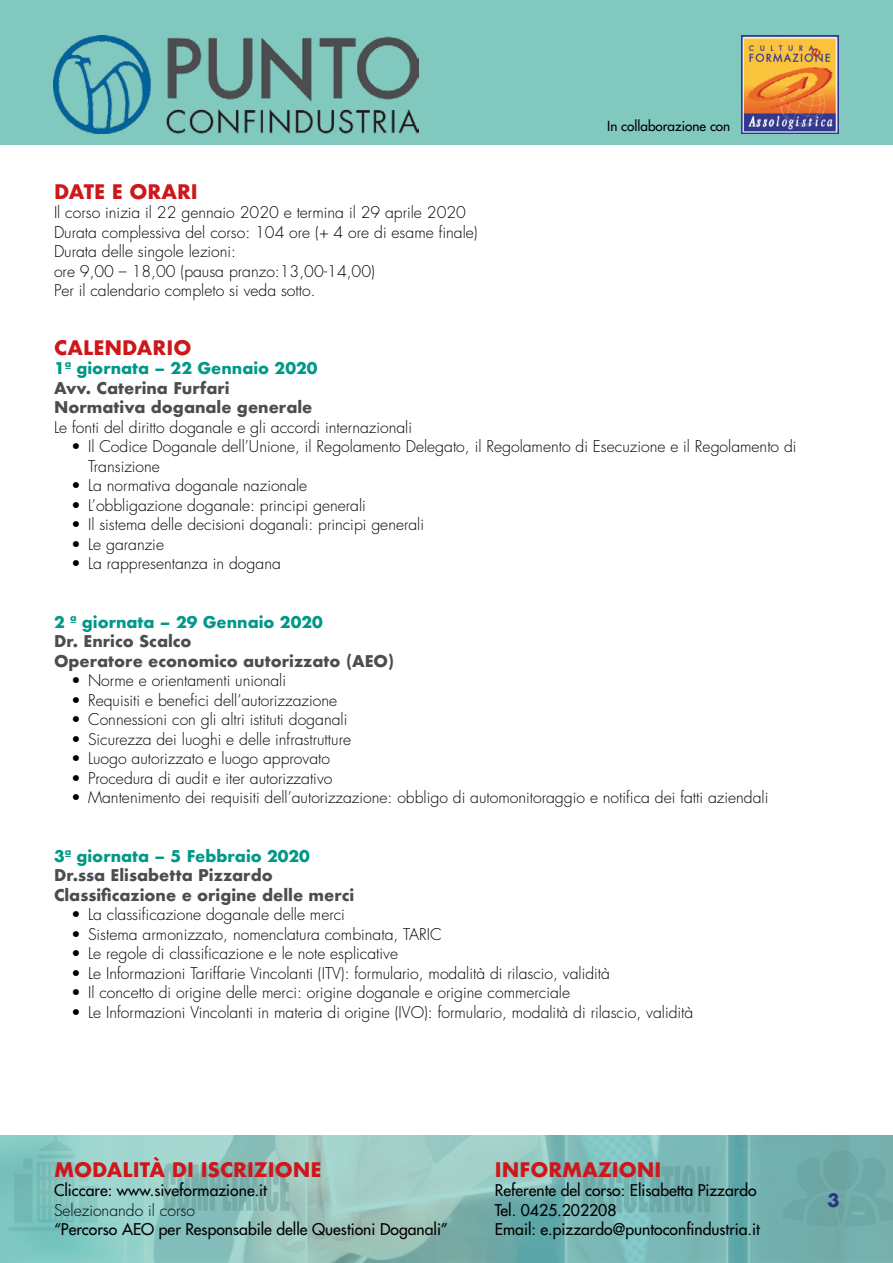
<style>
.page{position:relative;width:893px;height:1263px;background:#fff}
.page>*{position:absolute;margin:0;border:0;box-sizing:border-box;transform-origin:0 0}
.t1{font:700 19.5px "Futura";color:#cd171a}
.t2{font:700 18px "Futura";color:#283583}
.t3{font:300 15.75px/19.5px "Futura";color:#000}
.t4{font:15.75px/19.5px "Futura";color:#000}
.t5{font:700 15.75px/19.5px "Futura";color:#4b4d4f}
.t6{font:700 15.75px "Futura";color:#009887}
.t7{font:13.5px "Futura";color:#000}
</style>
<div class="page">
<img style="left:0;top:1135px;width:893px;height:128px">
<div style="left:0;top:0;width:893px;height:145px;background:#81c8be"></div>
<img style="left:742px;top:36px;width:97px;height:97px">
<img style="left:53px;top:36px;width:365px;height:98px">
<p class="t7" style="left:607px;top:117px;width:125px">In collaborazione con</p>
<p class="t1" style="left:54px;top:177px;width:145px">DATE E ORARI</p>
<p class="t3" style="left:54px;top:203px;width:425px">Il corso inizia il 22 gennaio 2020 e termina il 29 aprile 2020<br>Durata complessiva del corso: 104 ore (+ 4 ore di esame finale)<br>Durata delle singole lezioni:<br>ore 9,00 – 18,00 (pausa pranzo:13,00-14,00)<br>Per il calendario completo si veda sotto.</p>
<p class="t1" style="left:54px;top:333px;width:139px">CALENDARIO</p>
<p class="t6" style="left:54px;top:357px;width:265px">1ª giornata – 22 Gennaio 2020</p>
<p class="t5" style="left:54px;top:378px;width:260px">Avv. Caterina Furfari<br>Normativa doganale generale</p>
<p class="t3" style="left:54px;top:417px;width:360px">Le fonti del diritto doganale e gli accordi internazionali</p>
<p class="t3" style="left:88px;top:437px;width:710px;text-indent:-17px">• Il Codice Doganale dell’Unione, il Regolamento Delegato, il Regolamento di Esecuzione e il Regolamento di<br>Transizione</p>
<p class="t3" style="left:71px;top:476px;width:238px">• La normativa doganale nazionale</p>
<p class="t3" style="left:71px;top:495px;width:296px">• L’obbligazione doganale: principi generali</p>
<p class="t3" style="left:71px;top:515px;width:355px">• Il sistema delle decisioni doganali: principi generali</p>
<p class="t3" style="left:71px;top:534px;width:95px">• Le garanzie</p>
<p class="t3" style="left:71px;top:554px;width:211px">• La rappresentanza in dogana</p>
<p class="t6" style="left:54px;top:610px;width:270px">2 ª giornata – 29 Gennaio 2020</p>
<p class="t5" style="left:54px;top:631px;width:342px">Dr. Enrico Scalco<br>Operatore economico autorizzato (AEO)</p>
<p class="t3" style="left:71px;top:671px;width:217px">• Norme e orientamenti unionali</p>
<p class="t3" style="left:71px;top:690px;width:268px">• Requisiti e benefici dell’autorizzazione</p>
<p class="t3" style="left:71px;top:710px;width:278px">• Connessioni con gli altri istituti doganali</p>
<p class="t3" style="left:71px;top:729px;width:282px">• Sicurezza dei luoghi e delle infrastrutture</p>
<p class="t3" style="left:71px;top:749px;width:261px">• Luogo autorizzato e luogo approvato</p>
<p class="t3" style="left:71px;top:768px;width:263px">• Procedura di audit e iter autorizzativo</p>
<p class="t3" style="left:71px;top:788px;width:699px">• Mantenimento dei requisiti dell’autorizzazione: obbligo di automonitoraggio e notifica dei fatti aziendali</p>
<p class="t6" style="left:54px;top:844px;width:258px">3ª giornata – 5 Febbraio 2020</p>
<p class="t5" style="left:54px;top:865px;width:302px">Dr.ssa Elisabetta Pizzardo<br>Classificazione e origine delle merci</p>
<p class="t3" style="left:71px;top:905px;width:275px">• La classificazione doganale delle merci</p>
<p class="t3" style="left:71px;top:924px;width:372px">• Sistema armonizzato, nomenclatura combinata, TARIC</p>
<p class="t3" style="left:71px;top:944px;width:328px">• Le regole di classificazione e le note esplicative</p>
<p class="t3" style="left:71px;top:963px;width:541px">• Le Informazioni Tariffarie Vincolanti (ITV): formulario, modalità di rilascio, validità</p>
<p class="t3" style="left:71px;top:983px;width:501px">• Il concetto di origine delle merci: origine doganale e origine commerciale</p>
<p class="t3" style="left:71px;top:1002px;width:624px">• Le Informazioni Vincolanti in materia di origine (IVO): formulario, modalità di rilascio, validità</p>
<p class="t1" style="left:54px;top:1155px;width:269px">MODALITÀ DI ISCRIZIONE</p>
<p class="t4" style="left:54px;top:1180px;width:215px">Cliccare: www.siveformazione.it</p>
<p class="t3" style="left:54px;top:1200px;width:142px">Selezionando il corso</p>
<p class="t4" style="left:54px;top:1219px;width:395px">“Percorso AEO per Responsabile delle Questioni Doganali”</p>
<p class="t1" style="left:495px;top:1155px;width:168px">INFORMAZIONI</p>
<p class="t4" style="left:495px;top:1180px;width:266px">Referente del corso: Elisabetta Pizzardo<br>Tel. 0425.202208<br>Email: e.pizzardo@puntoconfindustria.it</p>
<p class="t2" style="left:828px;top:1187px;width:14px">3</p>
</div>
